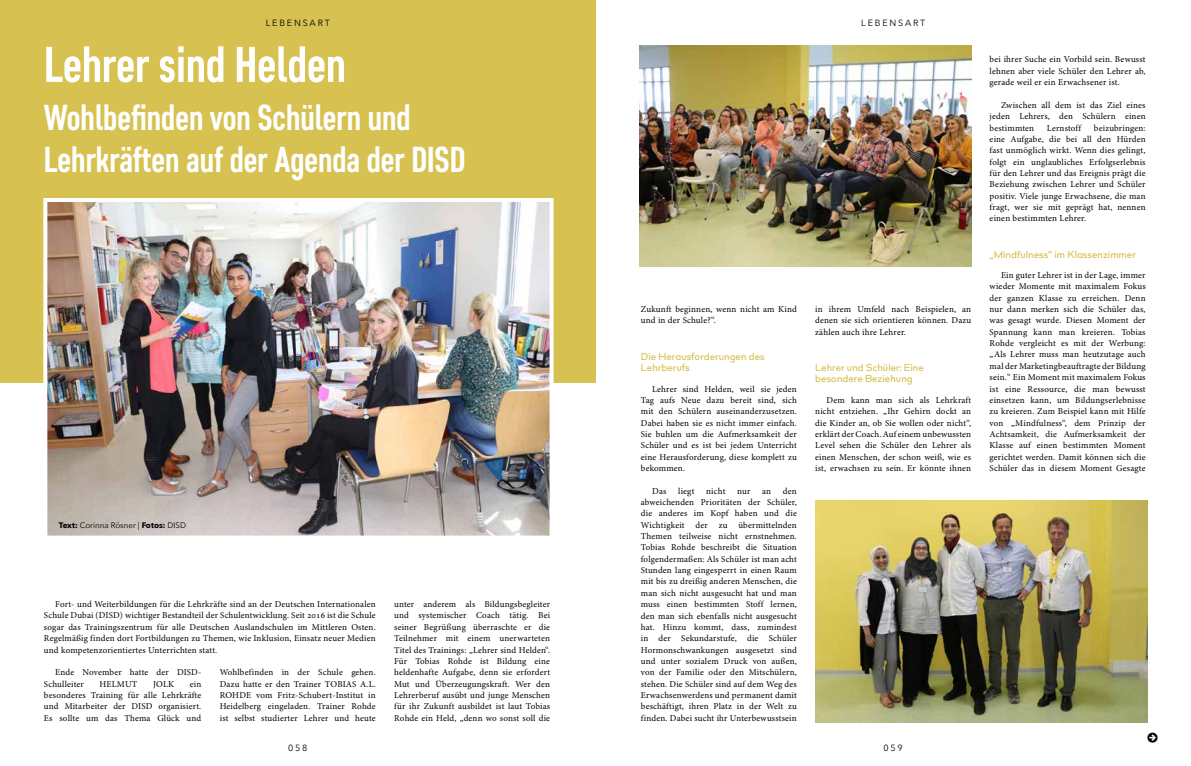
<style>
.page{position:relative;width:1191px;height:766px;background:#fff}
.page>*{position:absolute;margin:0;border:0;box-sizing:border-box;transform-origin:0 0}
.t1{font:700 50px "Core Sans D57 Cn";color:#fff}
.t2{font:700 36px/42px "Core Sans D57 Cn";color:#fff}
.t3{font:900 12px "Muriza";color:#000}
.t4{font:500 10px/11px "billcorporatemedium";color:#d7c151}
.t5{font:9px/11.3px "Minion Pro";letter-spacing:.02em;color:#000;text-align:justify}
.t6{font:9px "Avenir Next";letter-spacing:.2em;color:#000}
.t7{font:8px "Avenir Next";color:#000}
.s1{font-weight:700}
</style>
<div class="page">
<div style="left:0;top:0;width:595px;height:383px;background:#d7c151"></div>
<img style="left:48px;top:203px;width:500px;height:331px">
<div style="left:43px;top:198px;width:510px;height:341px;border:4px solid #fff"></div>
<img style="left:639px;top:45px;width:332px;height:221px">
<img style="left:815px;top:500px;width:332px;height:221px">
<p class="t6" style="left:266px;top:15px;width:66px">LEBENSART</p>
<p class="t6" style="left:861px;top:15px;width:66px">LEBENSART</p>
<h1 class="t1" style="left:44px;top:34px;width:303px">Lehrer sind Helden</h1>
<h2 class="t2" style="left:44px;top:96px;width:423px">Wohlbefinden von Schülern und<br>Lehrkräften auf der Agenda der DISD</h2>
<p class="t7" style="left:59px;top:518px;width:129px"><span class="s1">Text:</span> Corinna Rösner | <span class="s1">Fotos:</span> DISD</p>
<p class="t5" style="left:44px;top:598px;width:333px;text-indent:11px">Fort- und Weiterbildungen für die Lehrkräfte sind an der Deutschen Internationalen Schule Dubai (DISD) wichtiger Bestandteil der Schulentwicklung. Seit 2016 ist die Schule sogar das Trainingszentrum für alle Deutschen Auslandschulen im Mittleren Osten.<br>Regelmäßig finden dort Fortbildungen zu Themen, wie Inklusion, Einsatz neuer Medien und kompetenzorientiertes Unterrichten statt.</p>
<p class="t5" style="left:44px;top:666px;width:159px;text-indent:11px">Ende November hatte der DISD-<br>Schulleiter</p>
<p class="t5" style="left:100px;top:678px;width:39px">HELMUT</p>
<p class="t5" style="left:153px;top:678px;width:22px">JOLK</p>
<p class="t5" style="left:44px;top:678px;width:159px;text-indent:146px">ein besonderes Training für alle Lehrkräfte und Mitarbeiter der DISD organisiert.<br>Es sollte um das Thema Glück und</p>
<p class="t5" style="left:220px;top:666px;width:157px">Wohlbefinden in der Schule gehen.<br>Dazu hatte er den Trainer TOBIAS A.L.<br>ROHDE vom Fritz-Schubert-Institut in Heidelberg eingeladen. Trainer Rohde ist selbst studierter Lehrer und heute</p>
<p class="t5" style="left:394px;top:598px;width:157px">unter anderem als Bildungsbegleiter und systemischer Coach tätig. Bei seiner Begrüßung überraschte er die Teilnehmer mit einem unerwarteten Titel des Trainings: „Lehrer sind Helden“.<br>Für Tobias Rohde ist Bildung eine heldenhafte Aufgabe, denn sie erfordert Mut und Überzeugungskraft. Wer den Lehrerberuf ausübt und junge Menschen für ihr Zukunft ausbildet ist laut Tobias Rohde ein Held, „denn wo sonst soll die</p>
<p class="t5" style="left:641px;top:303px;width:157px">Zukunft beginnen, wenn nicht am Kind und in der Schule?“.</p>
<p class="t4" style="left:641px;top:351px;width:125px">Die Herausforderungen des<br>Lehrberufs</p>
<p class="t5" style="left:641px;top:383px;width:157px;text-indent:11px">Lehrer sind Helden, weil sie jeden Tag aufs Neue dazu bereit sind, sich mit den Schülern auseinanderzusetzen.<br>Dabei haben sie es nicht immer einfach.<br>Sie buhlen um die Aufmerksamkeit der Schüler und es ist bei jedem Unterricht eine Herausforderung, diese komplett zu bekommen.</p>
<p class="t5" style="left:652px;top:485px;width:16px">Das</p>
<p class="t5" style="left:678px;top:485px;width:18px">liegt</p>
<p class="t5" style="left:706px;top:485px;width:21px">nicht</p>
<p class="t5" style="left:737px;top:485px;width:15px">nur</p>
<p class="t5" style="left:762px;top:485px;width:10px">an</p>
<p class="t5" style="left:641px;top:485px;width:157px;text-indent:142px">den abweichenden Prioritäten der Schüler, die anderes im Kopf haben und die Wichtigkeit der zu übermittelnden Themen teilweise nicht ernstnehmen.<br>Tobias Rohde beschreibt die Situation folgendermaßen: Als Schüler ist man acht Stunden lang eingesperrt in einen Raum mit bis zu dreißig anderen Menschen, die man sich nicht ausgesucht hat und man muss einen bestimmten Stoff lernen, den man sich ebenfalls nicht ausgesucht hat. Hinzu kommt, dass, zumindest in der Sekundarstufe, die Schüler Hormonschwankungen ausgesetzt sind und unter sozialem Druck von außen, von der Familie oder den Mitschülern, stehen. Die Schüler sind auf dem Weg des Erwachsenwerdens und permanent damit beschäftigt, ihren Platz in der Welt zu finden. Dabei sucht ihr Unterbewusstsein</p>
<p class="t5" style="left:815px;top:303px;width:157px">in ihrem Umfeld nach Beispielen, an denen sie sich orientieren können. Dazu zählen auch ihre Lehrer.</p>
<p class="t4" style="left:815px;top:362px;width:110px">Lehrer und Schüler: Eine besondere Beziehung</p>
<p class="t5" style="left:815px;top:394px;width:157px;text-indent:11px">Dem kann man sich als Lehrkraft nicht entziehen. „Ihr Gehirn dockt an die Kinder an, ob Sie wollen oder nicht“, erklärt der Coach. Auf einem unbewussten Level sehen die Schüler den Lehrer als einen Menschen, der schon weiß, wie es ist, erwachsen zu sein. Er könnte ihnen</p>
<p class="t6" style="left:288px;top:739px;width:21px">058</p>
<p class="t6" style="left:883px;top:740px;width:21px">059</p>
<p class="t5" style="left:989px;top:54px;width:157px">bei ihrer Suche ein Vorbild sein. Bewusst lehnen aber viele Schüler den Lehrer ab, gerade weil er ein Erwachsener ist.</p>
<p class="t5" style="left:989px;top:99px;width:157px;text-indent:11px">Zwischen all dem ist das Ziel eines jeden Lehrers, den Schülern einen bestimmten</p>
<p class="t5" style="left:989px;top:122px;width:157px;text-indent:104px">beizubringen: eine Aufgabe, die bei all den Hürden fast unmöglich wirkt. Wenn dies gelingt, folgt ein unglaubliches Erfolgserlebnis für den Lehrer und das Ereignis prägt die Beziehung zwischen Lehrer und Schüler positiv. Viele junge Erwachsene, die man fragt, wer sie mit geprägt hat, nennen einen bestimmten Lehrer.</p>
<p class="t4" style="left:989px;top:249px;width:148px">„Mindfulness“ im Klassenzimmer</p>
<p class="t5" style="left:989px;top:269px;width:157px;text-indent:11px">Ein guter Lehrer ist in der Lage, immer wieder Momente mit maximalem Fokus der ganzen Klasse zu erreichen. Denn nur dann merken sich die Schüler das, was gesagt wurde. Diesen Moment der Spannung kann man kreieren. Tobias Rohde vergleicht es mit der Werbung: „Als Lehrer muss man heutzutage auch mal der Marketingbeauftragte der Bildung sein.“ Ein Moment mit maximalem Fokus ist eine Ressource, die man bewusst einsetzen kann, um Bildungserlebnisse zu kreieren. Zum Beispiel kann mit Hilfe von „Mindfulness“, dem Prinzip der Achtsamkeit, die Aufmerksamkeit der Klasse auf einen bestimmten Moment gerichtet werden. Damit können sich die Schüler das in diesem Moment Gesagte</p>
<p class="t5" style="left:1047px;top:122px;width:36px">Lernstoff</p>
<h3 class="t3" style="left:1147px;top:730px;width:12px">➲</h3>
</div>
